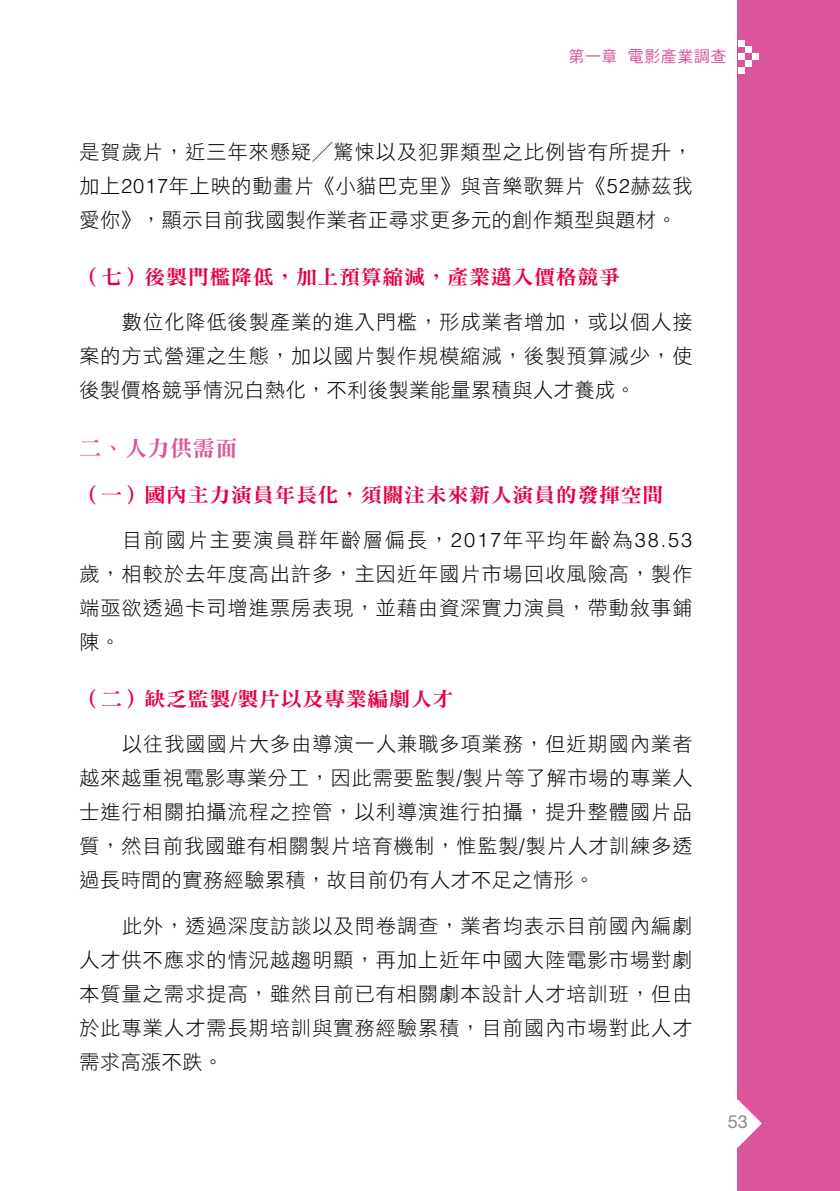
<style>
.page{position:relative;width:840px;height:1191px;background:#fff}
.page>*{position:absolute;margin:0;border:0;box-sizing:border-box;transform-origin:0 0}
.t1{font:22px "DF Ming Std W9";letter-spacing:.03em;color:#db559a}
.t2{font:20px/34px "DF Hei Std W3";letter-spacing:.045em;color:#000;text-align:justify}
.t3{font:20px "DF Ming Std W9";letter-spacing:.03em;color:#e50044;scale:1.05 1}
.t4{font:18px "Helvetica Neue";color:#898989}
.t5{font:16px "DF Hei Std W5";letter-spacing:.03em;color:#db559a}
.s1{font-family:"Helvetica";font-weight:300}
.s2{font-family:"Times";font-weight:700}
</style>
<div class="page">
<div style="left:737px;top:0;width:102px;height:1191px;background:#db559a"></div>
<svg style="left:737px;top:1099px;width:24px;height:48px"></svg>
<div style="left:737px;top:40px;width:7px;height:7px;background:#fff"></div>
<div style="left:737px;top:53px;width:7px;height:7px;background:#fff"></div>
<div style="left:737px;top:67px;width:7px;height:7px;background:#fff"></div>
<div style="left:744px;top:47px;width:7px;height:6px;background:#fff"></div>
<div style="left:744px;top:60px;width:7px;height:7px;background:#fff"></div>
<div style="left:751px;top:53px;width:7px;height:7px;background:#fff"></div>
<p class="t5" style="left:568px;top:48px;width:159px">第一章 電影產業調查</p>
<p class="t2" style="left:79px;top:134px;width:614px">是賀歲片，近三年來懸疑╱驚悚以及犯罪類型之比例皆有所提升，加上<span class="s1">2017</span>年上映的動畫片《小貓巴克里》與音樂歌舞片《<span class="s1">52</span>赫茲我愛你》，顯示目前我國製作業者正尋求更多元的創作類型與題材。</p>
<p class="t3" style="left:79px;top:266px;width:516px">（七）後製門檻降低，加上預算縮減，產業邁入價格競爭</p>
<p class="t2" style="left:79px;top:304px;width:614px;text-indent:43px">數位化降低後製產業的進入門檻，形成業者增加，或以個人接案的方式營運之生態，加以國片製作規模縮減，後製預算減少，使後製價格競爭情況白熱化，不利後製業能量累積與人才養成。</p>
<p class="t1" style="left:79px;top:436px;width:159px">二、人力供需面</p>
<p class="t3" style="left:79px;top:484px;width:557px">（一）國內主力演員年長化，須關注未來新人演員的發揮空間</p>
<p class="t2" style="left:79px;top:523px;width:614px;text-indent:43px">目前國片主要演員群年齡層偏長，<span class="s1">2017</span>年平均年齡為<span class="s1">38.53</span>歲，相較於去年度高出許多，主因近年國片市場回收風險高，製作端亟欲透過卡司增進票房表現，並藉由資深實力演員，帶動敘事鋪陳。</p>
<p class="t3" style="left:79px;top:688px;width:357px">（二）缺乏監製<span class="s2">/</span>製片以及專業編劇人才</p>
<p class="t2" style="left:79px;top:727px;width:614px;text-indent:43px">以往我國國片大多由導演一人兼職多項業務，但近期國內業者越來越重視電影專業分工，因此需要監製<span class="s1">/</span>製片等了解市場的專業人士進行相關拍攝流程之控管，以利導演進行拍攝，提升整體國片品質，然目前我國雖有相關製片培育機制，惟監製<span class="s1">/</span>製片人才訓練多透過長時間的實務經驗累積，故目前仍有人才不足之情形。</p>
<p class="t2" style="left:79px;top:908px;width:614px;text-indent:43px">此外，透過深度訪談以及問卷調查，業者均表示目前國內編劇人才供不應求的情況越趨明顯，再加上近年中國大陸電影市場對劇本質量之需求提高，雖然目前已有相關劇本設計人才培訓班，但由於此專業人才需長期培訓與實務經驗累積，目前國內市場對此人才需求高漲不跌。</p>
<p class="t4" style="left:727px;top:1111px;width:11px">53</p>
</div>
